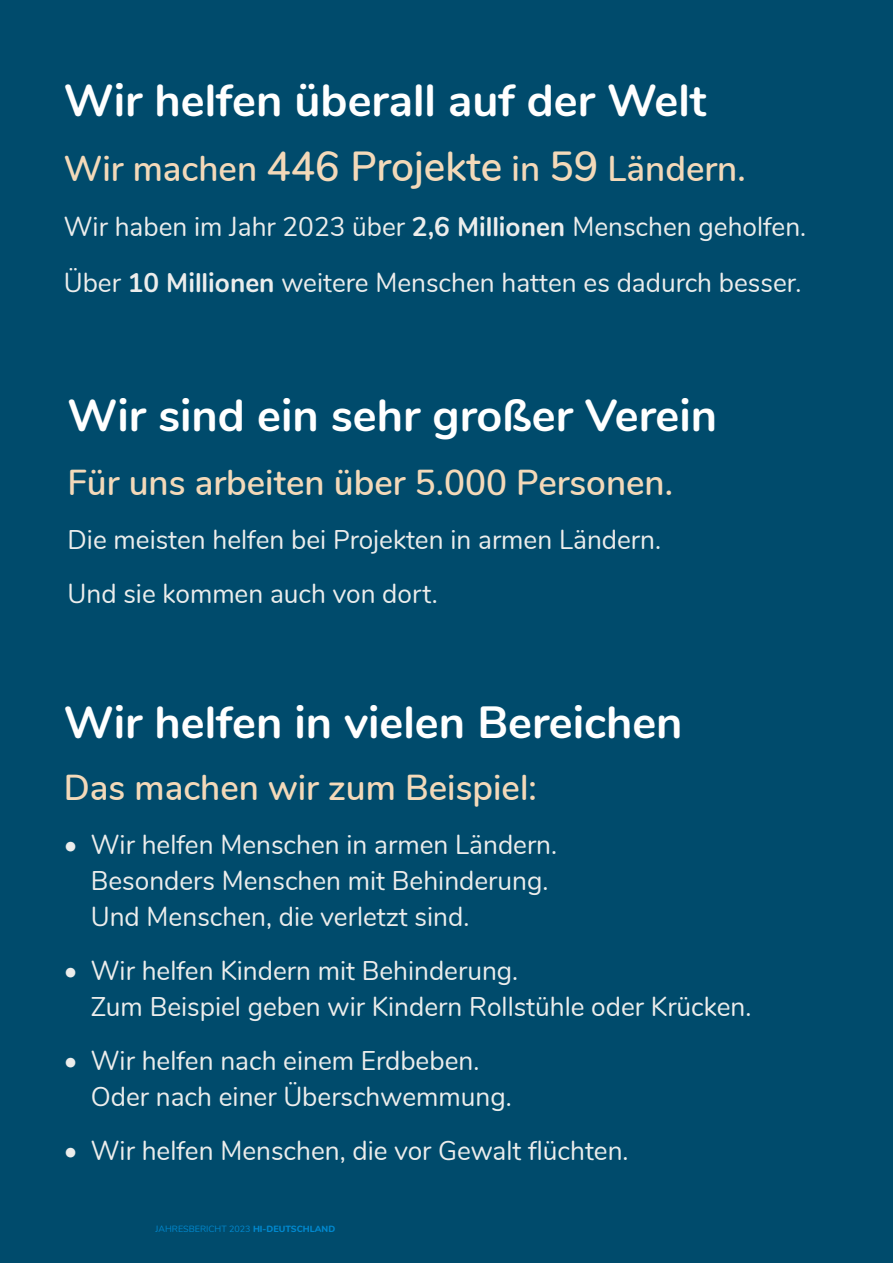
<style>
.page{position:relative;width:893px;height:1263px;background:#004b6c}
.page>*{position:absolute;margin:0;border:0;box-sizing:border-box;transform-origin:0 0}
.t1{font:700 45px "Nunito";color:#fff}
.t2{font:600 36px "Nunito";color:#f3d9b9}
.t3{font:27px/36px "Nunito";color:#ecedec}
.t4{font:9px "Nunito";color:#0088ce}
.s1{font-size:42px}
.s2{font-weight:700}
.s3{font-weight:800}
</style>
<div class="page">
<h1 class="t1" style="left:64px;top:70px;width:644px">Wir helfen überall auf der Welt</h1>
<h2 class="t2" style="left:64px;top:145px;width:683px">Wir machen <span class="s1">446 Projekte</span> in <span class="s1">59</span> Ländern.</h2>
<p class="t3" style="left:64px;top:200px;width:744px;line-height:55.5px">Wir haben im Jahr 2023 über <span class="s2">2,6 Millionen</span> Menschen geholfen.<br>Über <span class="s2">10 Millionen</span> weitere Menschen hatten es dadurch besser.</p>
<h1 class="t1" style="left:68px;top:386px;width:651px">Wir sind ein sehr großer Verein</h1>
<h2 class="t2" style="left:68px;top:459px;width:607px">Für uns arbeiten über 5.000 Personen.</h2>
<p class="t3" style="left:68px;top:513px;width:595px;line-height:54px">Die meisten helfen bei Projekten in armen Ländern.<br>Und sie kommen auch von dort.</p>
<h1 class="t1" style="left:64px;top:692px;width:620px">Wir helfen in vielen Bereichen</h1>
<h2 class="t2" style="left:64px;top:763px;width:475px">Das machen wir zum Beispiel:</h2>
<p class="t3" style="left:91px;top:827px;width:468px;text-indent:-27px">• Wir helfen Menschen in armen Ländern.<br>Besonders Menschen mit Behinderung.<br>Und Menschen, die verletzt sind.</p>
<p class="t3" style="left:91px;top:953px;width:662px;text-indent:-27px">• Wir helfen Kindern mit Behinderung.<br>Zum Beispiel geben wir Kindern Rollstühle oder Krücken.</p>
<p class="t3" style="left:91px;top:1043px;width:422px;text-indent:-27px">• Wir helfen nach einem Erdbeben.<br>Oder nach einer Überschwemmung.</p>
<p class="t3" style="left:64px;top:1133px;width:566px">• Wir helfen Menschen, die vor Gewalt flüchten.</p>
<p class="t4" style="left:156px;top:1222px;width:181px">JAHRESBERICHT 2023 <span class="s3">HI-DEUTSCHLAND</span></p>
</div>
